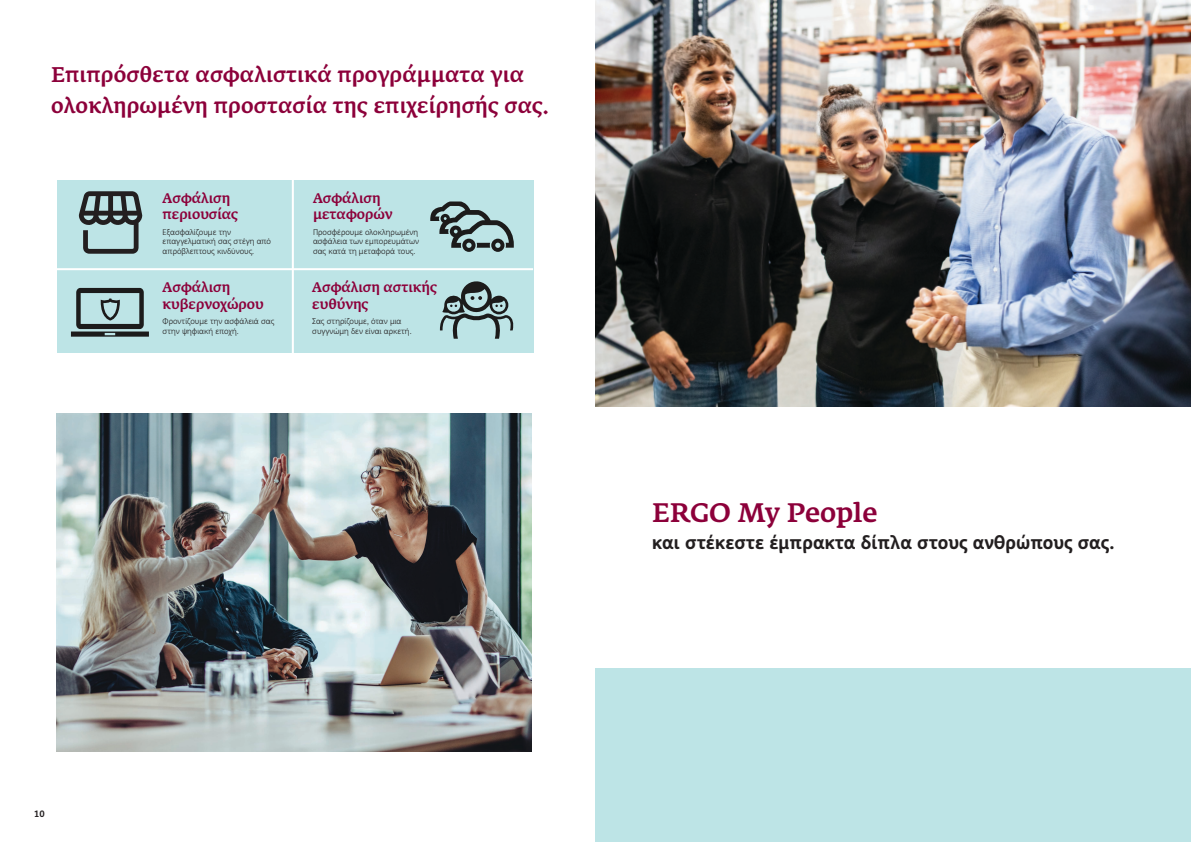
<style>
.page{position:relative;width:1191px;height:842px;background:#fff}
.page>*{position:absolute;margin:0;border:0;box-sizing:border-box;transform-origin:0 0}
.Intro_Fedra_Medium_2{font:500 26.5px "Fedra Serif A Pro";color:#8c003a}
.Headline_7_Fedra_Med{font:500 21px/31.9px "Fedra Serif A Pro";letter-spacing:.01em;color:#8c003a}
.Copy_FS_Me_Light_9pt{font:700 18.5px "FS Me Pro";color:#231f20}
.Subline_Fedra_Medium{font:500 13.8px/16.5px "Fedra Serif A Pro";color:#8c003a}
.t1{font:700 9px "FS Me Pro";color:#231f20}
.Subline_Fedra_Medium-2{font:300 8px/9.6px "FS Me Pro";color:#231f20}
</style>
<div class="page">
<img style="left:595px;top:0;width:596px;height:407px">
<div style="left:595px;top:668px;width:596px;height:174px;background:#bde4e6"></div>
<div style="left:57px;top:180px;width:476px;height:172px;background:#bde4e6"></div>
<hr style="left:292px;top:174px;width:2px;height:184px;background:#fff">
<hr style="left:53px;top:268px;width:480px;height:2px;background:#fff">
<img style="left:56px;top:413px;width:475px;height:339px">
<svg style="left:430px;top:201px;width:84px;height:51px"></svg>
<svg style="left:440px;top:281px;width:74px;height:58px"></svg>
<svg style="left:79px;top:191px;width:63px;height:63px"></svg>
<svg style="left:71px;top:288px;width:78px;height:49px"></svg>
<p class="Headline_7_Fedra_Med" style="left:51px;top:58px;width:499px">Επιπρόσθετα ασφαλιστικά προγράμματα για ολοκληρωμένη προστασία της επιχείρησής σας.</p>
<p class="Subline_Fedra_Medium" style="left:163px;top:190px;width:77px">Ασφάλιση περιουσίας</p>
<p class="Subline_Fedra_Medium-2" style="left:163px;top:227px;width:110px">Εξασφαλίζουμε την επαγγελματική σας στέγη από απρόβλεπτους κινδύνους.</p>
<p class="Subline_Fedra_Medium" style="left:163px;top:279px;width:103px">Ασφάλιση κυβερνοχώρου</p>
<p class="Subline_Fedra_Medium-2" style="left:163px;top:316px;width:113px">Φροντίζουμε την ασφάλειά σας στην ψηφιακή εποχή.</p>
<p class="Subline_Fedra_Medium" style="left:313px;top:190px;width:81px">Ασφάλιση μεταφορών</p>
<p class="Subline_Fedra_Medium-2" style="left:313px;top:227px;width:108px;text-align:justify">Προσφέρουμε ολοκληρωμένη ασφάλεια των εμπορευμάτων σας κατά τη μεταφορά τους.</p>
<p class="Subline_Fedra_Medium" style="left:312px;top:279px;width:126px">Ασφάλιση αστικής ευθύνης</p>
<p class="Subline_Fedra_Medium-2" style="left:312px;top:316px;width:101px">Σας στηρίζουμε, όταν μια συγγνώμη δεν είναι αρκετή.</p>
<p class="t1" style="left:34px;top:807px;width:12px">10</p>
<p class="Intro_Fedra_Medium_2" style="left:652px;top:497px;width:227px">ERGO My People</p>
<p class="Copy_FS_Me_Light_9pt" style="left:652px;top:529px;width:463px">και στέκεστε έμπρακτα δίπλα στους ανθρώπους σας.</p>
</div>
